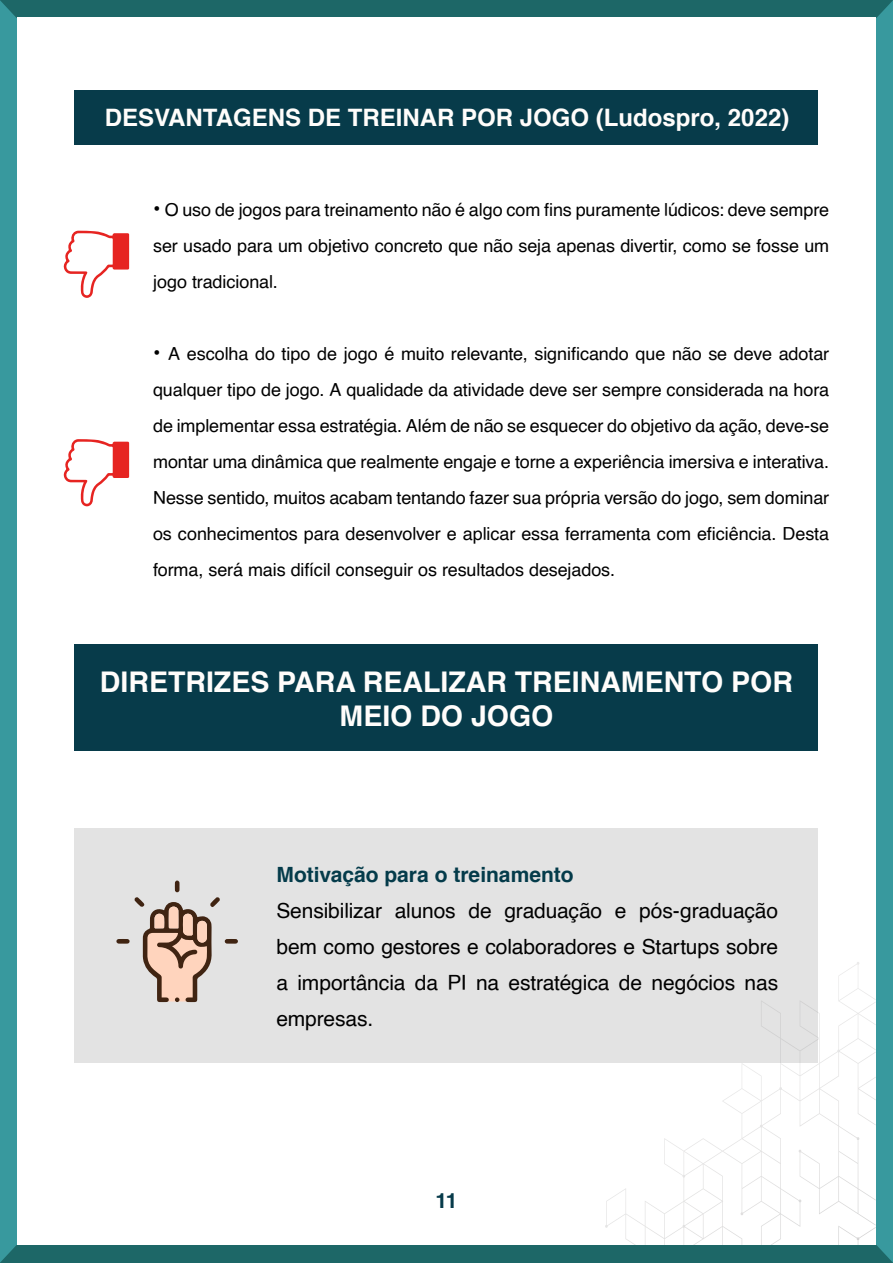
<style>
.page{position:relative;width:893px;height:1263px;background:#38999e}
.page>*{position:absolute;margin:0;border:0;box-sizing:border-box;transform-origin:0 0}
.t1{font:700 28.5px/34.2px "Helvetica";color:#fffdfb;text-align:center}
.t2{font:700 24px "Helvetica";color:#fffdfb}
.t3{font:21px/36px "Helvetica";letter-spacing:-.005em;color:#000;text-align:justify}
.t4{font:700 21px "Helvetica";color:#043b4a}
.t5{font:700 21px "Helvetica";color:#073b4a}
.t6{font:18px/36px "Helvetica";letter-spacing:-.005em;color:#000;text-align:justify}
.s1{font-size:21px}
</style>
<div class="page">
<svg style="left:0;top:0;width:893px;height:18px;background:#296f70"></svg>
<div style="left:0;top:1245px;width:893px;height:18px;background:#1d6767"></div>
<div style="left:17px;top:18px;width:859px;height:1227px;background:#fff"></div>
<svg style="left:605px;top:962px;width:271px;height:283px"></svg>
<div style="left:75px;top:90px;width:743px;height:55px;background:#073b4a"></div>
<div style="left:75px;top:828px;width:743px;height:234px;background:#e3e3e3"></div>
<svg style="left:63px;top:231px;width:66px;height:67px"></svg>
<svg style="left:63px;top:439px;width:66px;height:67px"></svg>
<div style="left:75px;top:644px;width:743px;height:107px;background:#073b4a"></div>
<svg style="left:116px;top:880px;width:122px;height:122px"></svg>
<h2 class="t2" style="left:105px;top:99px;width:686px">DESVANTAGENS DE TREINAR POR JOGO (Ludospro, 2022)</h2>
<p class="t6" style="left:153px;top:192px;width:678px"><span class="s1">•</span> O uso de jogos para treinamento não é algo com fins puramente lúdicos: deve sempre ser usado para um objetivo concreto que não seja apenas divertir, como se fosse um jogo tradicional.</p>
<p class="t6" style="left:153px;top:336px;width:678px"><span class="s1">•</span> A escolha do tipo de jogo é muito relevante, significando que não se deve adotar qualquer tipo de jogo. A qualidade da atividade deve ser sempre considerada na hora de implementar essa estratégia. Além de não se esquecer do objetivo da ação, deve-se montar uma dinâmica que realmente engaje e torne a experiência imersiva e interativa.<br>Nesse sentido, muitos acabam tentando fazer sua própria versão do jogo, sem dominar os conhecimentos para desenvolver e aplicar essa ferramenta com eficiência. Desta forma, será mais difícil conseguir os resultados desejados.</p>
<h1 class="t1" style="left:100px;top:665px;width:695px">DIRETRIZES PARA REALIZAR TREINAMENTO POR<br>MEIO DO JOGO</h1>
<p class="t4" style="left:276px;top:858px;width:299px">Motivação para o treinamento</p>
<p class="t3" style="left:276px;top:893px;width:503px">Sensibilizar alunos de graduação e pós-graduação bem como gestores e colaboradores e Startups sobre a importância da PI na estratégica de negócios nas empresas.</p>
<p class="t5" style="left:435px;top:1184px;width:24px">11</p>
</div>
